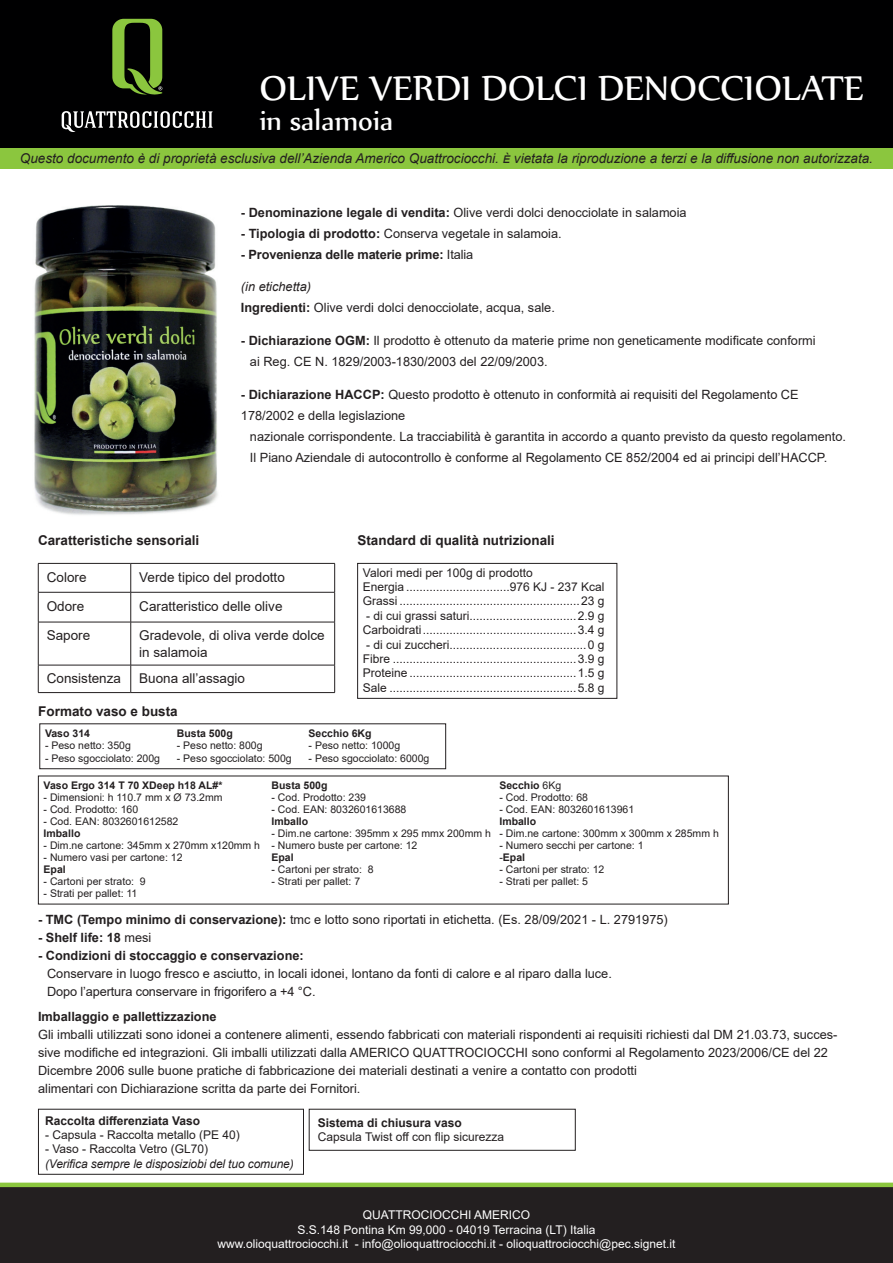
<style>
.page{position:relative;width:893px;height:1263px;background:#fff}
.page>*{position:absolute;margin:0;border:0;box-sizing:border-box;transform-origin:0 0}
.t1{font:42px "Nyala";color:#fff}
.t2{font:33px "Nyala";color:#fff}
.t3{font:13.5px/16.2px "Arial";color:#231f20}
.t4{font:italic 13.5px "Arial";color:#231f20}
.t5{font:700 13.5px "Arial";color:#231f20}
.t6{font:12.75px/21px "Arial";color:#231f20}
.t7{font:700 12.75px "Arial";color:#231f20}
.t8{font:12px/14.4px "Arial";color:#231f20}
.t9{font:12px/14.4px "Arial";color:#fff;text-align:center}
.t10{font:700 12px "Arial";color:#231f20}
.t11{font:italic 12px "Arial";letter-spacing:-.01em;color:#231f20}
.t12{font:10.5px/12px "Arial";color:#231f20}
.t13{font:700 10.5px "Arial";color:#231f20}
.s1{font-weight:700}
.s2{font-weight:400}
.s3{font-style:italic}
</style>
<div class="page">
<div style="left:0;top:0;width:893px;height:148px;background:#000001"></div>
<div style="left:0;top:1186px;width:893px;height:77px;background:#231f20"></div>
<div style="left:0;top:148px;width:893px;height:21px;background:#8bc63e"></div>
<div style="left:0;top:1182px;width:893px;height:5px;background:#8bc63e"></div>
<svg style="left:112px;top:19px;width:50px;height:76px"></svg>
<svg style="left:62px;top:111px;width:151px;height:21px"></svg>
<div style="left:40px;top:724px;width:406px;height:45px;border:1px solid #231f20"></div>
<div style="left:357px;top:563px;width:260px;height:135px;border:1px solid #231f20"></div>
<hr style="left:38px;top:563px;width:93px;height:1px;background:#231f20">
<svg style="left:38px;top:564px;width:1px;height:28px"></svg>
<svg style="left:38px;top:666px;width:1px;height:26px"></svg>
<hr style="left:38px;top:692px;width:93px;height:1px;background:#231f20">
<hr style="left:131px;top:563px;width:204px;height:1px;background:#231f20">
<svg style="left:130px;top:564px;width:1px;height:28px"></svg>
<svg style="left:334px;top:564px;width:1px;height:28px"></svg>
<hr style="left:130px;top:592px;width:1px;height:30px;background:#231f20">
<hr style="left:130px;top:622px;width:1px;height:43px;background:#231f20">
<svg style="left:130px;top:666px;width:1px;height:26px"></svg>
<svg style="left:334px;top:666px;width:1px;height:26px"></svg>
<hr style="left:131px;top:692px;width:204px;height:1px;background:#231f20">
<hr style="left:38px;top:592px;width:93px;height:1px;background:#231f20">
<hr style="left:38px;top:592px;width:1px;height:30px;background:#231f20">
<hr style="left:131px;top:592px;width:204px;height:1px;background:#231f20">
<hr style="left:334px;top:592px;width:1px;height:30px;background:#231f20">
<hr style="left:38px;top:622px;width:93px;height:1px;background:#231f20">
<hr style="left:38px;top:622px;width:1px;height:43px;background:#231f20">
<hr style="left:131px;top:622px;width:204px;height:1px;background:#231f20">
<hr style="left:334px;top:622px;width:1px;height:43px;background:#231f20">
<hr style="left:38px;top:665px;width:93px;height:1px;background:#231f20">
<hr style="left:131px;top:665px;width:204px;height:1px;background:#231f20">
<img style="left:34px;top:205px;width:184px;height:310px">
<h1 class="t1" style="left:260px;top:62px;width:606px">OLIVE VERDI DOLCI DENOCCIOLATE</h1>
<h2 class="t2" style="left:260px;top:100px;width:135px">in salamoia</h2>
<p class="t4" style="left:20px;top:150px;width:855px">Questo documento è di proprietà esclusiva dell’Azienda Americo Quattrociocchi. È vietata la riproduzione a terzi e la diffusione non autorizzata.</p>
<p class="t6" style="left:241px;top:202px;width:447px"><span class="s1">- Denominazione legale di vendita:</span> Olive verdi dolci denocciolate in salamoia</p>
<p class="t6" style="left:241px;top:223px;width:322px"><span class="s1">- Tipologia di prodotto:</span> Conserva vegetale in salamoia.</p>
<p class="t7" style="left:241px;top:246px;width:234px">- Provenienza delle materie prime: <span class="s2">Italia</span></p>
<p class="t6" style="left:241px;top:275px;width:315px"><span class="s3">(in etichetta)<br></span><span class="s1">Ingredienti:</span> Olive verdi dolci denocciolate, acqua, sale.</p>
<p class="t6" style="left:250px;top:329px;width:567px;text-indent:-9px"><span class="s1">- Dichiarazione OGM:</span> Il prodotto è ottenuto da materie prime non geneticamente modificate conformi ai Reg. CE N. 1829/2003-1830/2003 del 22/09/2003.</p>
<p class="t6" style="left:241px;top:383px;width:559px"><span class="s1">- Dichiarazione HACCP:</span> Questo prodotto è ottenuto in conformità ai requisiti del Regolamento CE<br>178/2002 e della legislazione</p>
<p class="t6" style="left:250px;top:425px;width:598px">nazionale corrispondente. La tracciabilità è garantita in accordo a quanto previsto da questo regolamento.<br>Il Piano Aziendale di autocontrollo è conforme al Regolamento CE 852/2004 ed ai principi dell’HACCP.</p>
<p class="t5" style="left:38px;top:531px;width:163px">Caratteristiche sensoriali</p>
<p class="t5" style="left:357px;top:531px;width:199px">Standard di qualità nutrizionali</p>
<p class="t3" style="left:47px;top:569px;width:41px">Colore</p>
<p class="t3" style="left:139px;top:569px;width:147px">Verde tipico del prodotto</p>
<p class="t3" style="left:47px;top:598px;width:39px">Odore</p>
<p class="t3" style="left:139px;top:598px;width:145px">Caratteristico delle olive</p>
<p class="t3" style="left:47px;top:627px;width:45px">Sapore</p>
<p class="t3" style="left:139px;top:627px;width:187px">Gradevole, di oliva verde dolce in salamoia</p>
<p class="t3" style="left:47px;top:670px;width:76px">Consistenza</p>
<p class="t3" style="left:139px;top:670px;width:107px">Buona all’assagio</p>
<p class="t8" style="left:363px;top:565px;width:243px">Valori medi per 100g di prodotto<br>Energia ...............................976 KJ - 237 Kcal<br>Grassi ......................................................23 g</p>
<p class="t8" style="left:363px;top:608px;width:243px">- di cui grassi saturi................................2.9 g<br>Carboidrati..............................................3.4 g</p>
<p class="t8" style="left:363px;top:637px;width:243px;text-align:justify">- di cui zuccheri.........................................0 g Fibre .......................................................3.9 g Proteine ..................................................1.5 g Sale ........................................................5.8 g</p>
<p class="t5" style="left:38px;top:702px;width:141px">Formato vaso e busta</p>
<p class="t13" style="left:45px;top:726px;width:46px">Vaso 314</p>
<p class="t12" style="left:45px;top:740px;width:87px">- Peso netto: 350g</p>
<p class="t12" style="left:45px;top:752px;width:116px">- Peso sgocciolato: 200g</p>
<p class="t13" style="left:177px;top:726px;width:58px">Busta 500g</p>
<p class="t12" style="left:177px;top:740px;width:87px">- Peso netto: 800g</p>
<p class="t12" style="left:177px;top:752px;width:116px">- Peso sgocciolato: 500g</p>
<p class="t13" style="left:309px;top:726px;width:65px">Secchio 6Kg</p>
<p class="t12" style="left:309px;top:740px;width:93px">- Peso netto: 1000g</p>
<p class="t12" style="left:309px;top:752px;width:122px">- Peso sgocciolato: 6000g</p>
<p class="t13" style="left:44px;top:778px;width:180px">Vaso Ergo 314 T 70 XDeep h18 AL#*</p>
<p class="t12" style="left:44px;top:791px;width:180px">- Dimensioni: h 110.7 mm x Ø 73.2mm</p>
<p class="t12" style="left:44px;top:803px;width:96px">- Cod. Prodotto: 160</p>
<p class="t12" style="left:44px;top:815px;width:136px">- Cod. EAN: 8032601612582</p>
<p class="t13" style="left:44px;top:826px;width:38px">Imballo</p>
<p class="t12" style="left:44px;top:839px;width:218px">- Dim.ne cartone: 345mm x 270mm x120mm h</p>
<p class="t12" style="left:44px;top:851px;width:140px">- Numero vasi per cartone: 12</p>
<p class="t13" style="left:44px;top:862px;width:24px">Epal</p>
<p class="t12" style="left:44px;top:875px;width:104px">- Cartoni per strato: 9</p>
<p class="t12" style="left:44px;top:887px;width:95px">- Strati per pallet: 11</p>
<p class="t13" style="left:272px;top:778px;width:58px">Busta 500g</p>
<p class="t12" style="left:272px;top:791px;width:96px">- Cod. Prodotto: 239</p>
<p class="t12" style="left:272px;top:803px;width:136px">- Cod. EAN: 8032601613688</p>
<p class="t13" style="left:272px;top:814px;width:38px">Imballo</p>
<p class="t12" style="left:272px;top:827px;width:221px">- Dim.ne cartone: 395mm x 295 mmx 200mm h</p>
<p class="t12" style="left:272px;top:839px;width:147px">- Numero buste per cartone: 12</p>
<p class="t13" style="left:272px;top:850px;width:24px">Epal</p>
<p class="t12" style="left:272px;top:863px;width:104px">- Cartoni per strato: 8</p>
<p class="t12" style="left:272px;top:875px;width:90px">- Strati per pallet: 7</p>
<p class="t13" style="left:499px;top:778px;width:63px">Secchio <span class="s2">6Kg</span></p>
<p class="t12" style="left:499px;top:791px;width:90px">- Cod. Prodotto: 68</p>
<p class="t12" style="left:499px;top:803px;width:136px">- Cod. EAN: 8032601613961</p>
<p class="t13" style="left:499px;top:814px;width:38px">Imballo</p>
<p class="t12" style="left:499px;top:827px;width:221px">- Dim.ne cartone: 300mm x 300mm x 285mm h</p>
<p class="t12" style="left:499px;top:839px;width:146px">- Numero secchi per cartone: 1 -<span class="s1">Epal</span></p>
<p class="t12" style="left:499px;top:863px;width:107px">- Cartoni per strato: 12</p>
<p class="t12" style="left:499px;top:875px;width:90px">- Strati per pallet: 5</p>
<p class="t6" style="left:38px;top:909px;width:631px"><span class="s1">- TMC (Tempo minimo di conservazione):</span> tmc e lotto sono riportati in etichetta. (Es. 28/09/2021 - L. 2791975)</p>
<p class="t7" style="left:38px;top:929px;width:115px">- Shelf life: 18 <span class="s2">mesi</span></p>
<p class="t7" style="left:38px;top:947px;width:267px">- Condizioni di stoccaggio e conservazione:</p>
<p class="t6" style="left:47px;top:964px;width:566px;line-height:18px">Conservare in luogo fresco e asciutto, in locali idonei, lontano da fonti di calore e al riparo dalla luce.<br>Dopo l’apertura conservare in frigorifero a +4 °C.</p>
<p class="t7" style="left:38px;top:1008px;width:180px">Imballaggio e pallettizzazione</p>
<p class="t6" style="left:38px;top:1026px;width:801px;line-height:18px">Gli imballi utilizzati sono idonei a contenere alimenti, essendo fabbricati con materiali rispondenti ai requisiti richiesti dal DM 21.03.73, succes&shy;sive modifiche ed integrazioni. Gli imballi utilizzati dalla AMERICO QUATTROCIOCCHI sono conformi al Regolamento 2023/2006/CE del 22<br>Dicembre 2006 sulle buone pratiche di fabbricazione dei materiali destinati a venire a contatto con prodotti<br>alimentari con Dichiarazione scritta da parte dei Fornitori.</p>
<p class="t10" style="left:45px;top:1112px;width:157px">Raccolta differenziata Vaso</p>
<p class="t8" style="left:45px;top:1127px;width:196px">- Capsula - Raccolta metallo (PE 40)</p>
<p class="t8" style="left:45px;top:1142px;width:165px">- Vaso - Raccolta Vetro (GL70)</p>
<p class="t11" style="left:45px;top:1156px;width:250px">(Verifica sempre le disposiziobi del tuo comune)</p>
<p class="t10" style="left:318px;top:1114px;width:146px">Sistema di chiusura vaso</p>
<p class="t8" style="left:318px;top:1129px;width:188px">Capsula Twist off con flip sicurezza</p>
<p class="t9" style="left:218px;top:1208px;width:459px">QUATTROCIOCCHI AMERICO<br>S.S.148 Pontina Km 99,000 - 04019 Terracina (LT) Italia<br>www.olioquattrociocchi.it - info@olioquattrociocchi.it - olioquattrociocchi@pec.signet.it</p>
</div>
